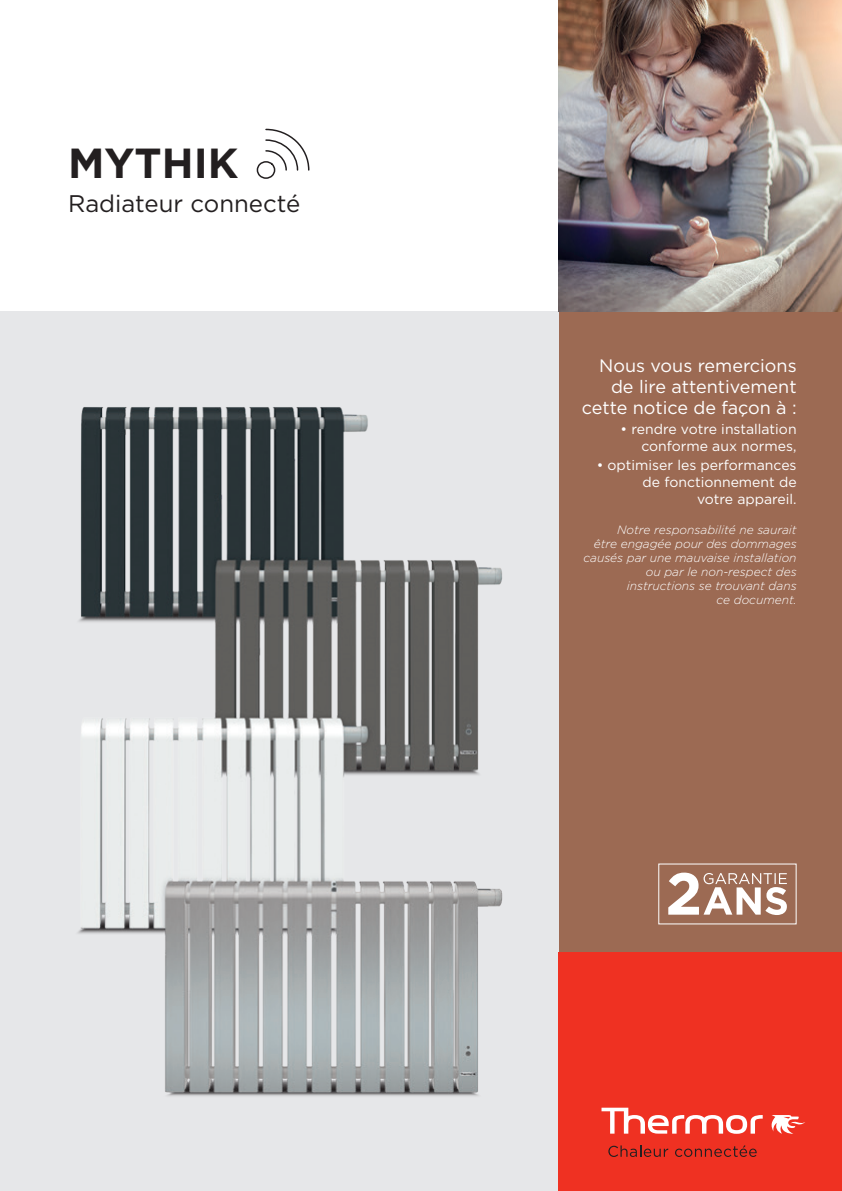
<style>
.page{position:relative;width:842px;height:1191px;background:#fff}
.page>*{position:absolute;margin:0;border:0;box-sizing:border-box;transform-origin:0 0}
.t1{font:700 42px "Gotham";color:#231f20}
.t2{font:24px "Gotham";color:#231f20}
.t3{font:18px/21px "Gotham";color:#fff;text-align:right}
.t4{font:14px/17px "Gotham";color:#fff;text-align:right}
.t5{font:italic 300 12px/14px "Gotham";color:#fff;text-align:right}
</style>
<div class="page">
<div style="left:558px;top:312px;width:284px;height:879px;background:#9c6a53"></div>
<div style="left:0;top:312px;width:558px;height:879px;background:#e6e7e9"></div>
<img style="left:77px;top:407px;width:426px;height:689px">
<div style="left:558px;top:952px;width:284px;height:239px;background:#ef3122"></div>
<svg style="left:771px;top:1115px;width:34px;height:18px"></svg>
<svg style="left:601px;top:1107px;width:162px;height:26px"></svg>
<svg style="left:608px;top:1145px;width:60px;height:12px"></svg>
<svg style="left:675px;top:1145px;width:82px;height:12px"></svg>
<img style="left:558px;top:0;width:284px;height:312px">
<svg style="left:256px;top:128px;width:54px;height:51px"></svg>
<svg style="left:668px;top:872px;width:119px;height:43px"></svg>
<h1 class="t1" style="left:68px;top:136px;width:172px">MYTHIK</h1>
<h2 class="t2" style="left:68px;top:189px;width:234px">Radiateur connecté</h2>
<h3 class="t3" style="left:582px;top:354px;width:216px">Nous vous remercions de lire attentivement cette notice de façon à :</h3>
<p class="t4" style="left:621px;top:420px;width:177px">• rendre votre installation conforme aux normes,</p>
<p class="t4" style="left:597px;top:456px;width:201px">• optimiser les performances de fonctionnement de<br>votre appareil.</p>
<p class="t5" style="left:583px;top:522px;width:215px">Notre responsabilité ne saurait<br>être engagée pour des dommages causés par une mauvaise installation ou par le non-respect des instructions se trouvant dans<br>ce document.</p>
</div>
